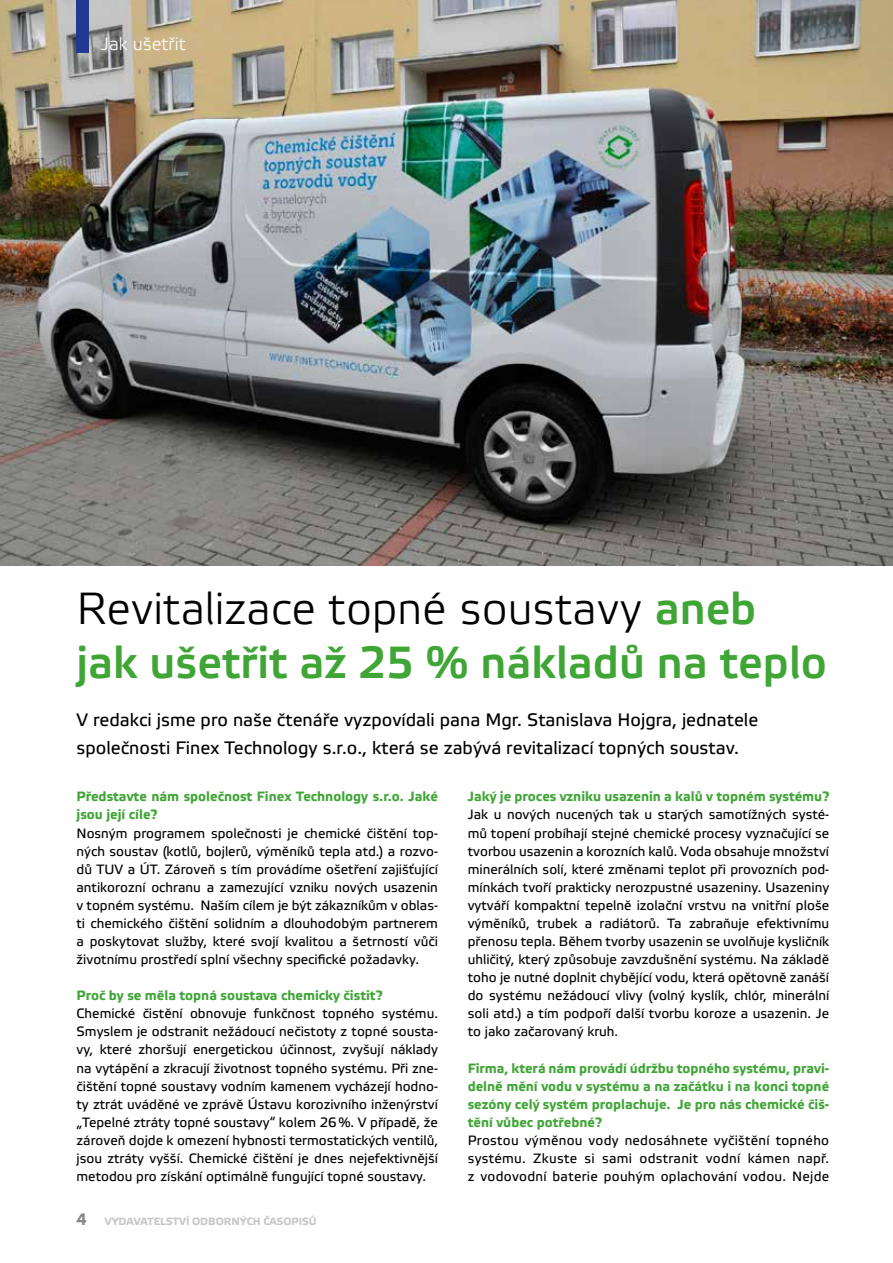
<style>
.page{position:relative;width:893px;height:1263px;background:#fff}
.page>*{position:absolute;margin:0;border:0;box-sizing:border-box;transform-origin:0 0}
.t1{font:700 45px/54px "Elektra Light Pro";color:#3fa535}
.t2{font:18px/28.5px "Elektra Text Pro";color:#000}
.t3{font:18px "Elektra Light Pro";color:#fff}
.t4{font:13.5px/18.1px "Elektra Text Pro";color:#000;text-align:justify}
.t5{font:700 13.5px/18.1px "Elektra Text Pro";color:#3fa535}
.t6{font:700 10.5px "Elektra Text Pro";color:#c6c6c6}
.s1{font-weight:400;color:#000}
.s2{font-size:16.5px;color:#878787}
</style>
<div class="page">
<img style="left:0;top:0;width:893px;height:565px">
<div style="left:77px;top:0;width:12px;height:52px;background:#213a8f"></div>
<h2 class="t3" style="left:101px;top:34px;width:86px">Jak ušetřit</h2>
<h1 class="t1" style="left:77px;top:583px;width:752px"><span class="s1">Revitalizace topné soustavy</span> aneb jak ušetřit až 25 % nákladů na teplo</h1>
<h2 class="t2" style="left:77px;top:706px;width:683px">V redakci jsme pro naše čtenáře vyzpovídali pana Mgr. Stanislava Hojgra, jednatele společnosti Finex Technology s.r.o., která se zabývá revitalizací topných soustav.</h2>
<p class="t5" style="left:77px;top:788px;width:363px">Představte nám společnost Finex Technology s.r.o. Jaké jsou její cíle?</p>
<p class="t4" style="left:77px;top:824px;width:363px">Nosným programem společnosti je chemické čištění top&shy;ných soustav (kotlů, bojlerů, výměníků tepla atd.) a rozvo&shy;dů TUV a ÚT. Zároveň s tím provádíme ošetření zajišťující antikorozní ochranu a zamezující vzniku nových usazenin v topném systému. Naším cílem je být zákazníkům v oblas&shy;ti chemického čištění solidním a dlouhodobým partnerem a poskytovat služby, které svojí kvalitou a šetrností vůči životnímu prostředí splní všechny specifické požadavky.</p>
<p class="t5" style="left:77px;top:987px;width:307px">Proč by se měla topná soustava chemicky čistit?</p>
<p class="t4" style="left:77px;top:1005px;width:363px">Chemické čistění obnovuje funkčnost topného systému.<br>Smyslem je odstranit nežádoucí nečistoty z topné sousta&shy;vy, které zhoršují energetickou účinnost, zvyšují náklady na vytápění a zkracují životnost topného systému. Při zne&shy;čištění topné soustavy vodním kamenem vycházejí hodno&shy;ty ztrát uváděné ve zprávě Ústavu korozivního inženýrství „Tepelné ztráty topné soustavy“ kolem 26%. V případě, že zároveň dojde k omezení hybnosti termostatických ventilů, jsou ztráty vyšší. Chemické čištění je dnes nejefektivnější metodou pro získání optimálně fungující topné soustavy.</p>
<p class="t6" style="left:77px;top:1215px;width:241px"><span class="s2">4</span> VYDAVATELSTVÍ ODBORNÝCH ČASOPISŮ</p>
<p class="t5" style="left:468px;top:788px;width:363px">Jaký je proces vzniku usazenin a kalů v topném systému?</p>
<p class="t4" style="left:468px;top:806px;width:363px">Jak u nových nucených tak u starých samotížných systé&shy;mů topení probíhají stejné chemické procesy vyznačující se tvorbou usazenin a korozních kalů. Voda obsahuje množství minerálních solí, které změnami teplot při provozních pod&shy;mínkách tvoří prakticky nerozpustné usazeniny. Usazeniny vytváří kompaktní tepelně izolační vrstvu na vnitřní ploše výměníků, trubek a radiátorů. Ta zabraňuje efektivnímu přenosu tepla. Během tvorby usazenin se uvolňuje kysličník uhličitý, který způsobuje zavzdušnění systému. Na základě toho je nutné doplnit chybějící vodu, která opětovně zanáší do systému nežádoucí vlivy (volný kyslík, chlór, minerální soli atd.) a tím podpoří další tvorbu koroze a usazenin. Je to jako začarovaný kruh.</p>
<p class="t5" style="left:468px;top:1059px;width:363px;text-align:justify">Firma, která nám provádí údržbu topného systému, pravi&shy;delně mění vodu v systému a na začátku i na konci topné sezóny celý systém proplachuje. Je pro nás chemické čiš&shy;tění vůbec potřebné?</p>
<p class="t4" style="left:468px;top:1131px;width:363px">Prostou výměnou vody nedosáhnete vyčištění topného systému. Zkuste si sami odstranit vodní kámen např. z vodovodní baterie pouhým oplachování vodou. Nejde</p>
</div>
